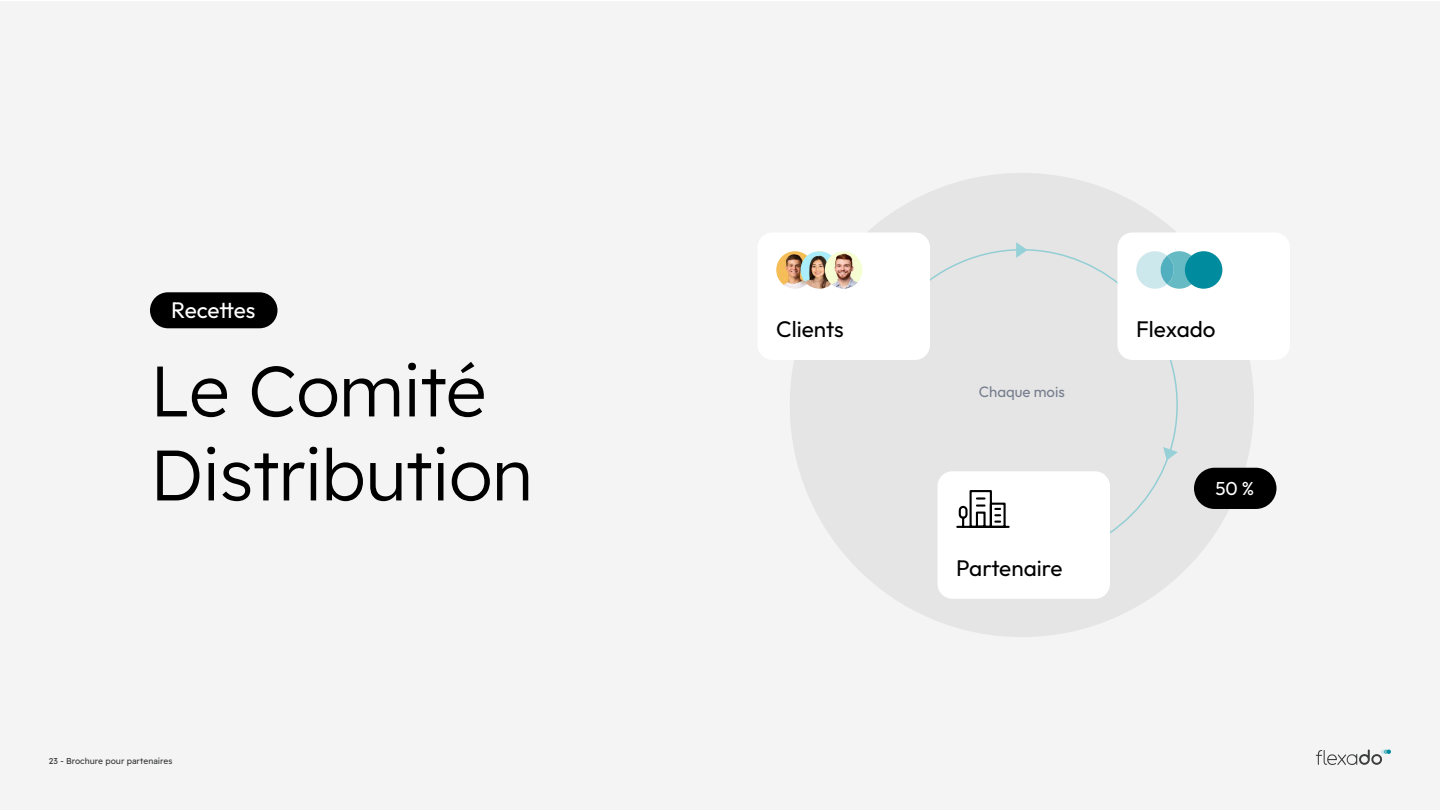
<style>
.page{position:relative;width:1440px;height:810px;background:#fff}
.page>*{position:absolute;margin:0;border:0;box-sizing:border-box;transform-origin:0 0}
.t1{font:300 71.25px "Readex Pro";letter-spacing:-.01em;color:#000}
.t2{font:22.5px "Outfit";color:#000}
.t3{font:22.5px "Outfit";color:#fff}
.t4{font:18.75px "Outfit";color:#fff}
.t5{font:15px "Outfit";color:#767d8e}
.t6{font:8.48px "Readex Pro";color:#3c3d3d}
</style>
<div class="page">
<div style="left:0;top:1px;width:1440px;height:809px;background:#f4f4f4"></div>
<div style="left:790px;top:173px;width:464px;height:464px;background:#e5e5e5;border-radius:50%"></div>
<svg style="left:930px;top:248px;width:248px;height:314px"></svg>
<div style="left:758px;top:232px;width:172px;height:128px;background:#fff;border-radius:15px"></div>
<div style="left:1118px;top:232px;width:172px;height:128px;background:#fff;border-radius:15px"></div>
<div style="left:938px;top:471px;width:172px;height:128px;background:#fff;border-radius:15px"></div>
<img style="left:776px;top:251px;width:38px;height:38px;border-radius:19px">
<img style="left:801px;top:251px;width:37px;height:38px;border-radius:19px">
<img style="left:825px;top:251px;width:37px;height:38px;border-radius:19px">
<div style="left:1194px;top:468px;width:82px;height:41px;background:#000;border-radius:21px"></div>
<svg style="left:1136px;top:251px;width:57px;height:38px"></svg>
<div style="left:1161px;top:256px;width:13px;height:28px;background:#51afbf;border-radius:50%"></div>
<div style="left:1185px;top:251px;width:37px;height:38px;background:#008c9e;border-radius:50%"></div>
<svg style="left:956px;top:490px;width:54px;height:38px"></svg>
<svg style="left:1016px;top:242px;width:12px;height:16px"></svg>
<svg style="left:1163px;top:447px;width:15px;height:13px"></svg>
<div style="left:150px;top:292px;width:128px;height:36px;background:#000;border-radius:18px"></div>
<svg style="left:1316px;top:750px;width:75px;height:15px"></svg>
<h2 class="t3" style="left:171px;top:297px;width:86px">Recettes</h2>
<h1 class="t1" style="left:150px;top:350px;width:338px">Le Comité</h1>
<h1 class="t1" style="left:150px;top:434px;width:385px">Distribution</h1>
<p class="t6" style="left:49px;top:756px;width:125px">23 - Brochure pour partenaires</p>
<h2 class="t2" style="left:776px;top:317px;width:69px">Clients</h2>
<h2 class="t2" style="left:1136px;top:317px;width:81px">Flexado</h2>
<h3 class="t5" style="left:979px;top:384px;width:87px">Chaque mois</h3>
<h2 class="t2" style="left:956px;top:556px;width:108px">Partenaire</h2>
<h3 class="t4" style="left:1216px;top:477px;width:40px">50 %</h3>
</div>
